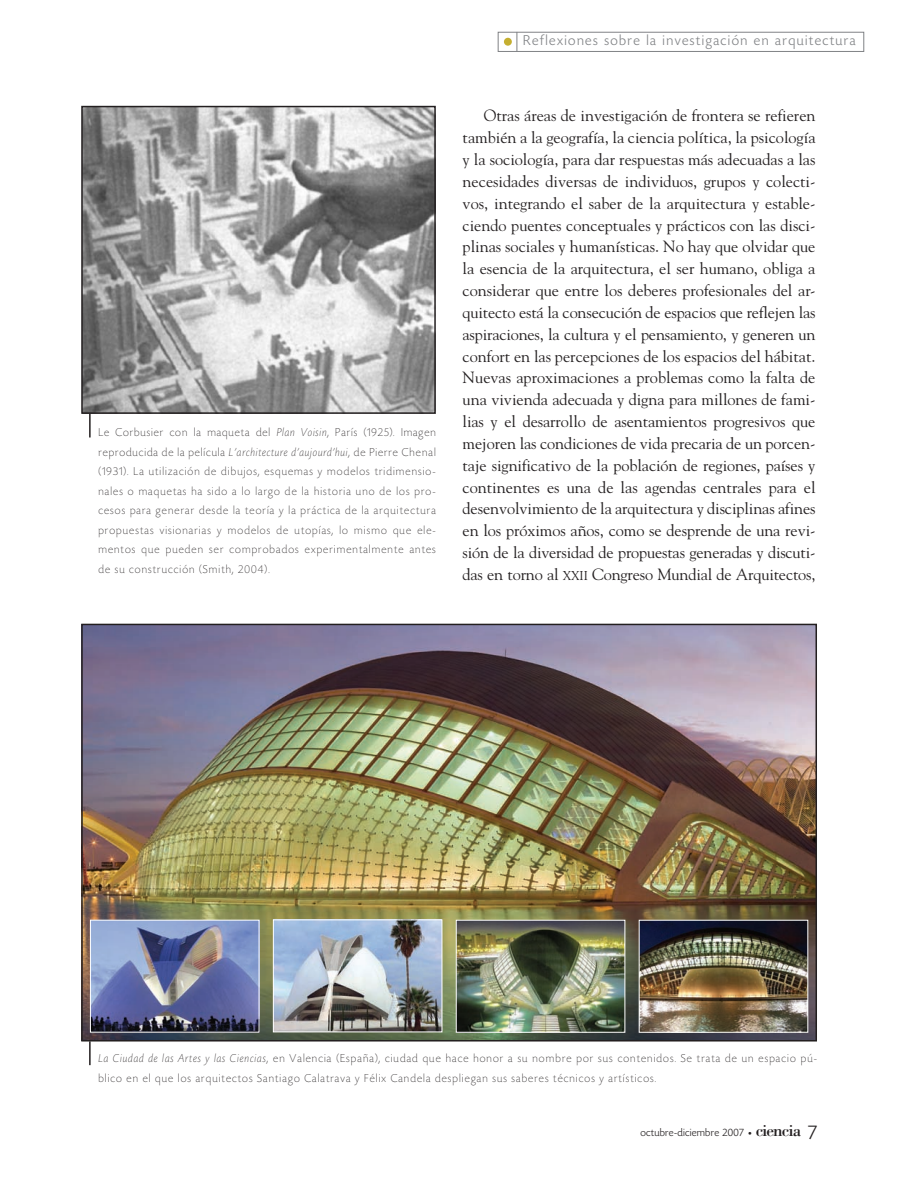
<style>
.page{position:relative;width:914px;height:1190px;background:#fff}
.page>*{position:absolute;margin:0;border:0;box-sizing:border-box;transform-origin:0 0}
.t1{font:17.25px "Bodoni";letter-spacing:-.05em;color:#231f20}
.t2{font:16.2px/21.9px "Goudy";letter-spacing:-.01em;color:#231f20;text-align:justify}
.t3{font:300 15px "Today HEF";letter-spacing:.095em;color:#808285}
.t4{font:200 12px/19.5px "Today HEF";letter-spacing:.095em;color:#231f20;text-align:justify}
.t5{font:300 11.25px "Today HEF";letter-spacing:.025em;color:#231f20}
.s1{font-style:italic}
.s2{font-size:12.75px}
.s3{font-family:"Officina Sans";font-weight:400;font-size:7.5px}
.s4{font-family:"Today HEF";font-weight:300;font-size:21px}
</style>
<div class="page">
<img style="left:81px;top:31px;width:784px;height:1035px">
<p class="t4" style="left:98px;top:423px;width:339px">Le Corbusier con la maqueta del <span class="s1">Plan Voisin</span>, París (1925). Imagen reproducida de la película <span class="s1">L’architecture d’aujourd’hui</span>, de Pierre Chenal (1931). La utilización de dibujos, esquemas y modelos tridimensio&shy;nales o maquetas ha sido a lo largo de la historia uno de los pro&shy;cesos para generar desde la teoría y la práctica de la arquitectura propuestas visionarias y modelos de utopías, lo mismo que ele&shy;mentos que pueden ser comprobados experimentalmente antes de su construcción (Smith, 2004).</p>
<p class="t3" style="left:523px;top:35px;width:334px">Reflexiones sobre la investigación en arquitectura</p>
<p class="t2" style="left:463px;top:106px;width:354px;text-indent:21px">Otras áreas de investigación de frontera se refieren también a la geografía, la ciencia política, la psicología y la sociología, para dar respuestas más adecuadas a las necesidades diversas de individuos, grupos y colecti&shy;vos, integrando el saber de la arquitectura y estable&shy;ciendo puentes conceptuales y prácticos con las disci&shy;plinas sociales y humanísticas. No hay que olvidar que la esencia de la arquitectura, el ser humano, obliga a considerar que entre los deberes profesionales del ar&shy;quitecto está la consecución de espacios que reflejen las aspiraciones, la cultura y el pensamiento, y generen un confort en las percepciones de los espacios del hábitat.<br>Nuevas aproximaciones a problemas como la falta de una vivienda adecuada y digna para millones de fami&shy;lias y el desarrollo de asentamientos progresivos que mejoren las condiciones de vida precaria de un porcen&shy;taje significativo de la población de regiones, países y continentes es una de las agendas centrales para el desenvolvimiento de la arquitectura y disciplinas afines en los próximos años, como se desprende de una revi&shy;sión de la diversidad de propuestas generadas y discuti&shy;das en torno al <span class="s2">XXII</span> Congreso Mundial de Arquitectos,</p>
<p class="t4" style="left:98px;top:1049px;width:720px"><span class="s1">La Ciudad de las Artes y las Ciencias</span>, en Valencia (España), ciudad que hace honor a su nombre por sus contenidos. Se trata de un espacio pú&shy;blico en el que los arquitectos Santiago Calatrava y Félix Candela despliegan sus saberes técnicos y artísticos.</p>
<p class="t5" style="left:640px;top:1127px;width:113px">octubre-diciembre 2007 <span class="s3">•</span></p>
<p class="t1" style="left:756px;top:1124px;width:63px">ciencia <span class="s4">7</span></p>
</div>
